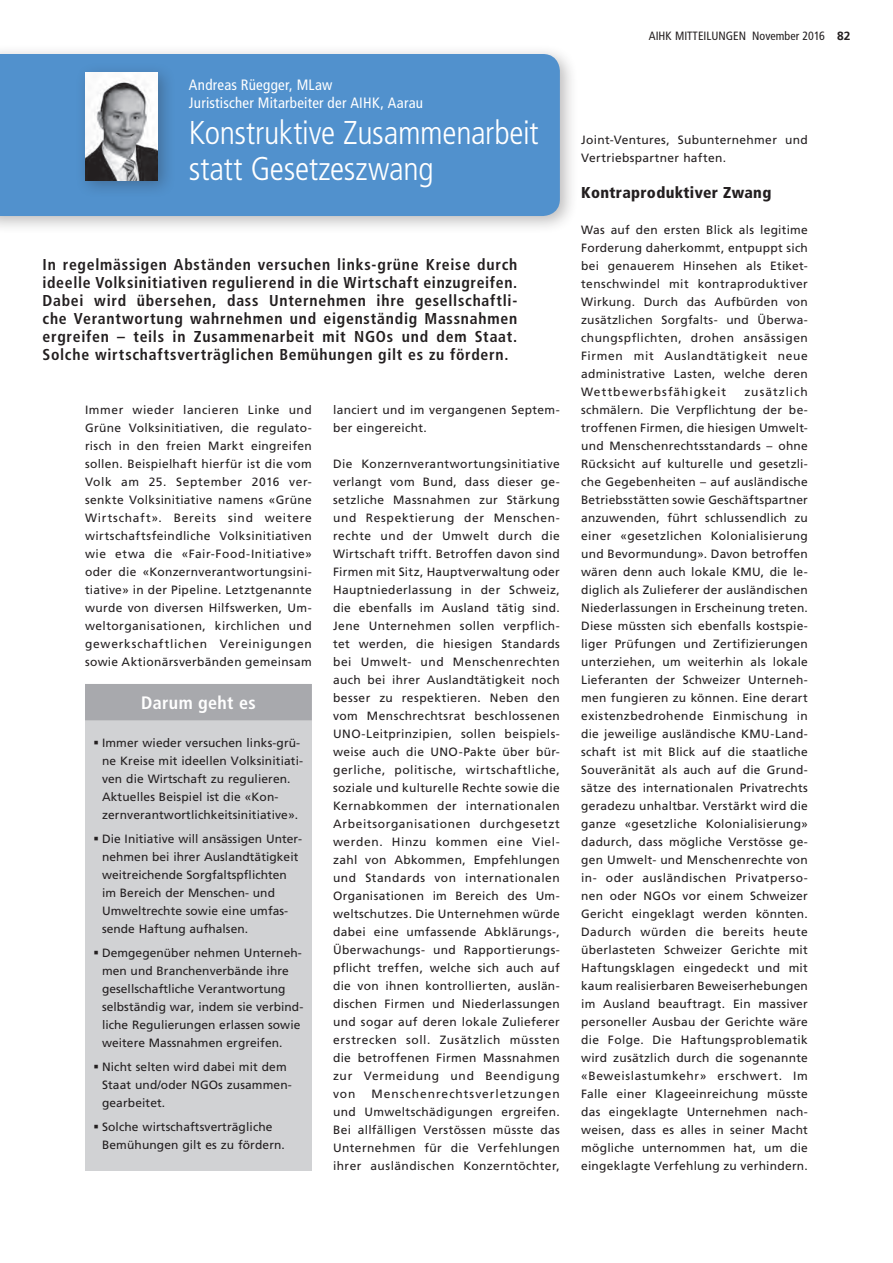
<style>
.page{position:relative;width:893px;height:1263px;background:#fff}
.page>*{position:absolute;margin:0;border:0;box-sizing:border-box;transform-origin:0 0}
.haupttitel{font:300 condensed 33px/36px "Frutiger";letter-spacing:-.01em;color:#fff}
.haupttitel_grau{font:700 condensed 18px "Frutiger";letter-spacing:.02em;color:#fff}
.lead__Abstand_nach{font:700 condensed 15.75px/18px "Frutiger";letter-spacing:.045em;color:#231f20;text-align:justify}
.zwischentitel{font:900 condensed 15.75px "Frutiger";letter-spacing:.02em;color:#231f20}
.autor{font:condensed 15px/18px "Frutiger";letter-spacing:.015em;color:#fff}
.fliesstext{font:12px/18px "Frutiger";letter-spacing:.03em;color:#231f20;text-align:justify}
.t1{font:12px/18px "Frutiger LT";letter-spacing:.005em;color:#231f20}
.t2{font:condensed 12px "Frutiger";color:#231f20}
.s1{font-family:"Frutiger LT45";font-weight:300;font-stretch:normal}
</style>
<div class="page">
<div style="left:0;top:44px;width:578px;height:191px;background:#231f20;opacity:.3"></div>
<div style="left:0;top:54px;width:560px;height:162px;background:#5191cd"></div>
<div style="left:85px;top:684px;width:227px;height:486px;background:#d1d2d4"></div>
<div style="left:85px;top:684px;width:227px;height:36px;background:#a8a9ad"></div>
<div style="left:75px;top:62px;width:101px;height:137px;background:#231f20;opacity:.3"></div>
<img style="left:85px;top:72px;width:73px;height:108px">
<p class="autor" style="left:189px;top:76px;width:235px">Andreas Rüegger, MLaw<br>Juristischer Mitarbeiter der AIHK, Aarau</p>
<p class="haupttitel" style="left:189px;top:115px;width:351px">Konstruktive Zusammenarbeit statt Gesetzeszwang</p>
<p class="lead__Abstand_nach" style="left:43px;top:256px;width:476px">In regelmässigen Abständen versuchen links-grüne Kreise durch ideelle Volksinitiativen regulierend in die Wirtschaft einzugreifen.<br>Dabei wird übersehen, dass Unternehmen ihre gesellschaftli&shy;che Verantwortung wahrnehmen und eigenständig Massnahmen ergreifen – teils in Zusammenarbeit mit NGOs und dem Staat.<br>Solche wirtschaftsverträglichen Bemühungen gilt es zu fördern.</p>
<p class="fliesstext" style="left:85px;top:401px;width:228px">Immer wieder lancieren Linke und Grüne Volksinitiativen, die regulato&shy;risch in den freien Markt eingreifen sollen. Beispielhaft hierfür ist die vom Volk am 25. September 2016 ver&shy;senkte Volksinitiative namens «Grüne Wirtschaft». Bereits sind weitere wirtschaftsfeindliche Volksinitiativen wie etwa die «Fair-Food-Initiative» oder die «Konzernverantwortungsini&shy;tiative» in der Pipeline. Letztgenannte wurde von diversen Hilfswerken, Um&shy;weltorganisationen, kirchlichen und gewerkschaftlichen Vereinigungen sowie Aktionärsverbänden gemeinsam</p>
<p class="fliesstext" style="left:333px;top:401px;width:228px">lanciert und im vergangenen Septem&shy;ber eingereicht.</p>
<p class="fliesstext" style="left:333px;top:455px;width:228px">Die Konzernverantwortungsinitiative verlangt vom Bund, dass dieser ge&shy;setzliche Massnahmen zur Stärkung und Respektierung der Menschen&shy;rechte und der Umwelt durch die Wirtschaft trifft. Betroffen davon sind Firmen mit Sitz, Hauptverwaltung oder Hauptniederlassung in der Schweiz, die ebenfalls im Ausland tätig sind.<br>Jene Unternehmen sollen verpflich&shy;tet werden, die hiesigen Standards bei Umwelt- und Menschenrechten auch bei ihrer Auslandtätigkeit noch besser zu respektieren. Neben den vom Menschrechtsrat beschlossenen UNO-Leitprinzipien, sollen beispiels&shy;weise auch die UNO-Pakte über bür&shy;gerliche, politische, wirtschaftliche, soziale und kulturelle Rechte sowie die Kernabkommen der internationalen Arbeitsorganisationen durchgesetzt werden. Hinzu kommen eine Viel&shy;zahl von Abkommen, Empfehlungen und Standards von internationalen Organisationen im Bereich des Um&shy;weltschutzes. Die Unternehmen würde dabei eine umfassende Abklärungs-, Überwachungs- und Rapportierungs&shy;pflicht treffen, welche sich auch auf die von ihnen kontrollierten, auslän&shy;dischen Firmen und Niederlassungen und sogar auf deren lokale Zulieferer erstrecken soll. Zusätzlich müssten die betroffenen Firmen Massnahmen zur Vermeidung und Beendigung von</p>
<p class="haupttitel_grau" style="left:141px;top:692px;width:116px">Darum geht es</p>
<p class="t1" style="left:102px;top:733px;width:203px">Immer wieder versuchen links-grü&shy;ne Kreise mit ideellen Volksinitiati&shy;ven die Wirtschaft zu regulieren.<br>Aktuelles Beispiel ist die «Kon&shy;zernverantwortlichkeitsinitiative».</p>
<p class="t1" style="left:102px;top:829px;width:202px">Die Initiative will ansässigen Unter&shy;nehmen bei ihrer Auslandtätigkeit weitreichende Sorgfaltspflichten im Bereich der Menschen- und<br>Umweltrechte sowie eine umfas&shy;sende Haftung aufhalsen.</p>
<p class="t1" style="left:102px;top:943px;width:203px">Demgegenüber nehmen Unterneh&shy;men und Branchenverbände ihre gesellschaftliche Verantwortung selbständig war, indem sie verbind&shy;liche Regulierungen erlassen sowie weitere Massnahmen ergreifen.</p>
<p class="t1" style="left:102px;top:1057px;width:191px">Nicht selten wird dabei mit dem<br>Staat und/oder NGOs zusammen&shy;gearbeitet.</p>
<p class="t1" style="left:102px;top:1117px;width:184px">Solche wirtschaftsverträgliche<br>Bemühungen gilt es zu fördern.</p>
<p class="fliesstext" style="left:333px;top:1085px;width:228px;text-indent:38px">Menschenrechtsverletzungen und Umweltschädigungen ergreifen.<br>Bei allfälligen Verstössen müsste das Unternehmen für die Verfehlungen ihrer ausländischen Konzerntöchter,</p>
<p class="t2" style="left:649px;top:29px;width:203px">AIHK MITTEILUNGEN November 2016 <span class="s1">82</span></p>
<p class="fliesstext" style="left:581px;top:131px;width:228px">Joint-Ventures, Subunternehmer und<br>Vertriebspartner haften.</p>
<p class="zwischentitel" style="left:581px;top:183px;width:192px">Kontraproduktiver Zwang</p>
<p class="fliesstext" style="left:581px;top:221px;width:228px">Was auf den ersten Blick als legitime Forderung daherkommt, entpuppt sich bei genauerem Hinsehen als Etiket&shy;tenschwindel mit kontraproduktiver Wirkung. Durch das Aufbürden von zusätzlichen Sorgfalts- und Überwa&shy;chungspflichten, drohen ansässigen Firmen mit Auslandtätigkeit neue administrative Lasten, welche deren Wettbewerbsfähigkeit</p>
<p class="fliesstext" style="left:581px;top:383px;width:228px;text-indent:163px">zusätzlich schmälern. Die Verpflichtung der be&shy;troffenen Firmen, die hiesigen Umwelt&shy;und Menschenrechtsstandards – ohne Rücksicht auf kulturelle und gesetzli&shy;che Gegebenheiten – auf ausländische Betriebsstätten sowie Geschäftspartner anzuwenden, führt schlussendlich zu einer «gesetzlichen Kolonialisierung und Bevormundung». Davon betroffen wären denn auch lokale KMU, die le&shy;diglich als Zulieferer der ausländischen Niederlassungen in Erscheinung treten.<br>Diese müssten sich ebenfalls kostspie&shy;liger Prüfungen und Zertifizierungen unterziehen, um weiterhin als lokale Lieferanten der Schweizer Unterneh&shy;men fungieren zu können. Eine derart existenzbedrohende Einmischung in die jeweilige ausländische KMU-Land&shy;schaft ist mit Blick auf die staatliche Souveränität als auch auf die Grund&shy;sätze des internationalen Privatrechts geradezu unhaltbar. Verstärkt wird die ganze «gesetzliche Kolonialisierung» dadurch, dass mögliche Verstösse ge&shy;gen Umwelt- und Menschenrechte von in- oder ausländischen Privatperso&shy;nen oder NGOs vor einem Schweizer Gericht eingeklagt werden könnten.<br>Dadurch würden die bereits heute überlasteten Schweizer Gerichte mit Haftungsklagen eingedeckt und mit kaum realisierbaren Beweiserhebungen im Ausland beauftragt. Ein massiver personeller Ausbau der Gerichte wäre die Folge. Die Haftungsproblematik wird zusätzlich durch die sogenannte «Beweislastumkehr» erschwert. Im Falle einer Klageeinreichung müsste das eingeklagte Unternehmen nach&shy;weisen, dass es alles in seiner Macht mögliche unternommen hat, um die eingeklagte Verfehlung zu verhindern.</p>
</div>
